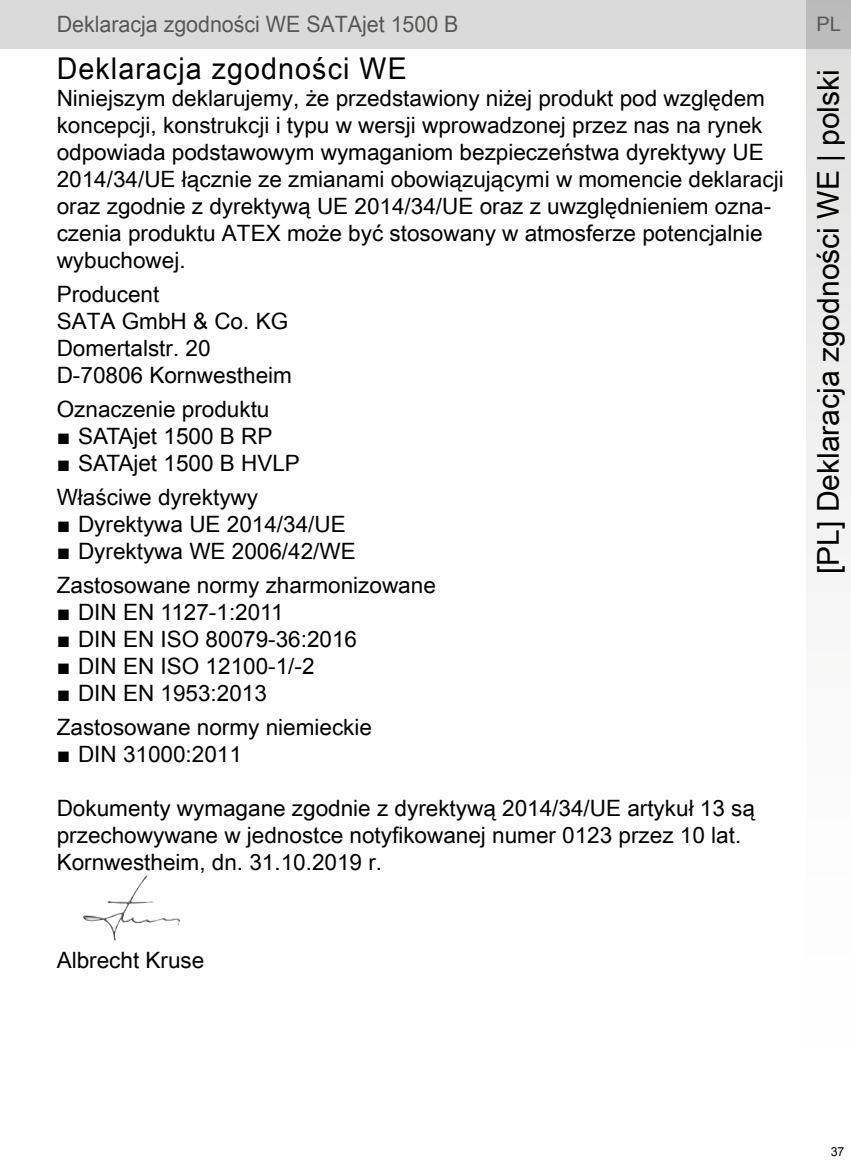
<style>
.page{position:relative;width:851px;height:1170px;background:#fff}
.page>*{position:absolute;margin:0;border:0;box-sizing:border-box;transform-origin:0 0}
.t1{font:30px "Arial Unicode MS";color:#000}
.t2{font:30px "Arial Unicode MS";letter-spacing:.04em;color:#000;scale:.95 1}
.t3{font:22.5px/27px "Arial Unicode MS";color:#000}
.t4{font:22.5px "Arial";color:#000}
.t5{font:22.5px "Arial Unicode MS";color:#575756;scale:.95 1}
.t6{font:20px "Arial Unicode MS";color:#575756}
.t7{font:12.5px "Arial";color:#000}
.s1{font-family:"Arial"}
</style>
<div class="page">
<div style="left:0;top:0;width:850px;height:49px;background:#dadada"></div>
<svg style="left:806px;top:0;width:44px;height:555px"></svg>
<img style="left:83px;top:875px;width:97px;height:65px">
<p class="t5" style="left:57px;top:8px;width:424px">Deklaracja zgodności WE SATAjet 1500 B</p>
<p class="t6" style="left:816px;top:10px;width:26px">PL</p>
<h1 class="t2" style="left:57px;top:46px;width:370px">Deklaracja zgodności WE</h1>
<p class="t3" style="left:57px;top:84px;width:728px">Niniejszym deklarujemy, że przedstawiony niżej produkt pod względem koncepcji, konstrukcji i typu w wersji wprowadzonej przez nas na rynek odpowiada podstawowym wymaganiom bezpieczeństwa dyrektywy UE 2014/34/UE łącznie ze zmianami obowiązującymi w momencie deklaracji oraz zgodnie z dyrektywą UE 2014/34/UE oraz z uwzględnieniem ozna&shy;czenia produktu ATEX może być stosowany w atmosferze potencjalnie wybuchowej.</p>
<p class="t3" style="left:57px;top:280px;width:237px">Producent<br>SATA GmbH &amp; Co. KG<br>Domertalstr. 20<br>D-70806 Kornwestheim</p>
<p class="t3" style="left:57px;top:395px;width:214px">Oznaczenie produktu</p>
<p class="t4" style="left:57px;top:421px;width:217px">■ SATAjet 1500 B RP</p>
<p class="t4" style="left:57px;top:448px;width:245px">■ SATAjet 1500 B HVLP</p>
<p class="t3" style="left:57px;top:483px;width:203px">Właściwe dyrektywy</p>
<p class="t3" style="left:57px;top:510px;width:290px"><span class="s1">■</span> Dyrektywa UE 2014/34/UE</p>
<p class="t3" style="left:57px;top:533px;width:380px;line-height:34px"><span class="s1">■</span> Dyrektywa WE 2006/42/WE<br>Zastosowane normy zharmonizowane</p>
<p class="t4" style="left:57px;top:597px;width:228px">■ DIN EN 1127-1:2011</p>
<p class="t4" style="left:57px;top:624px;width:302px">■ DIN EN ISO 80079-36:2016</p>
<p class="t4" style="left:57px;top:651px;width:259px">■ DIN EN ISO 12100-1/-2</p>
<p class="t4" style="left:57px;top:678px;width:212px">■ DIN EN 1953:2013</p>
<p class="t3" style="left:57px;top:713px;width:317px">Zastosowane normy niemieckie</p>
<p class="t3" style="left:57px;top:740px;width:187px"><span class="s1">■</span> DIN 31000:2011</p>
<p class="t3" style="left:57px;top:794px;width:699px">Dokumenty wymagane zgodnie z dyrektywą 2014/34/UE artykuł 13 są przechowywane w jednostce notyfikowanej numer 0123 przez 10 lat.<br>Kornwestheim, dn. 31.10.2019 r.</p>
<h1 class="t1" style="left:806px;top:574px;width:506px;rotate:-90deg">[PL] Deklaracja zgodności WE | polski</h1>
<p class="t3" style="left:57px;top:945px;width:149px">Albrecht Kruse</p>
<p class="t7" style="left:830px;top:1143px;width:15px">37</p>
</div>
